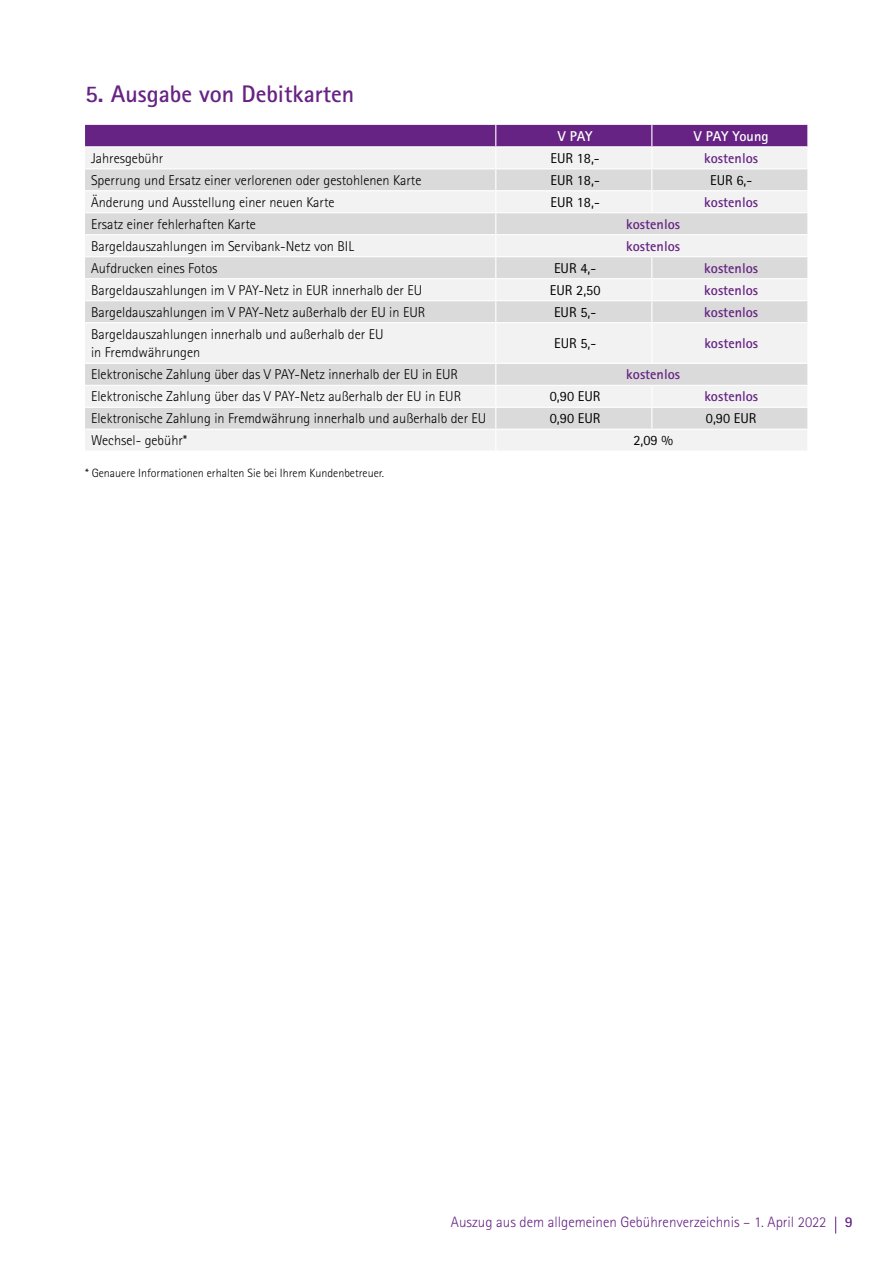
<style>
.page{position:relative;width:893px;height:1263px;background:#fff}
.page>*{position:absolute;margin:0;border:0;box-sizing:border-box;transform-origin:0 0}
.t1{font:700 24px "Rotis Sans Serif Std";color:#662383}
.t2{font:300 15px "Rotis Sans Serif Std";color:#662383}
.t3{font:300 14.25px/18.8px "Rotis Sans Serif Std";color:#000}
.t4{font:700 14.25px "Rotis Sans Serif Std";color:#662383}
.t5{font:14.25px "Rotis Sans Serif Std";color:#000}
.t6{font:700 14.25px "Rotis Sans Serif Std";letter-spacing:-.02em;color:#fff}
.t7{font:300 12px "Rotis Sans Serif Std";color:#000}
.s1{font-weight:700}
</style>
<div class="page">
<svg style="left:835px;top:1216px;width:1px;height:17px"></svg>
<div style="left:85px;top:430px;width:722px;height:20px;background:#f2f2f2"></div>
<svg style="left:85px;top:324px;width:722px;height:105px;fill:#f2f2f2"></svg>
<hr style="left:495px;top:323px;width:1px;height:40px;background:#fff">
<svg style="left:495px;top:364px;width:1px;height:86px"></svg>
<svg style="left:85px;top:125px;width:723px;height:197px"></svg>
<hr style="left:651px;top:323px;width:1px;height:40px;background:#fff">
<hr style="left:85px;top:363px;width:411px;height:1px;background:#fff">
<hr style="left:496px;top:363px;width:156px;height:1px;background:#fff">
<hr style="left:652px;top:363px;width:156px;height:1px;background:#fff">
<hr style="left:85px;top:385px;width:411px;height:1px;background:#fff">
<hr style="left:496px;top:385px;width:156px;height:1px;background:#fff">
<hr style="left:652px;top:385px;width:156px;height:1px;background:#fff">
<hr style="left:85px;top:407px;width:411px;height:1px;background:#fff">
<hr style="left:496px;top:407px;width:156px;height:1px;background:#fff">
<hr style="left:652px;top:407px;width:156px;height:1px;background:#fff">
<svg style="left:651px;top:386px;width:1px;height:43px"></svg>
<hr style="left:85px;top:429px;width:411px;height:1px;background:#fff">
<svg style="left:807px;top:364px;width:1px;height:65px"></svg>
<h1 class="t1" style="left:85px;top:79px;width:271px">5. Ausgabe von Debitkarten</h1>
<p class="t6" style="left:558px;top:127px;width:36px">V PAY</p>
<p class="t6" style="left:694px;top:127px;width:76px">V PAY Young</p>
<p class="t3" style="left:91px;top:149px;width:74px">Jahresgebühr</p>
<p class="t5" style="left:550px;top:150px;width:51px">EUR 18,-</p>
<p class="t4" style="left:704px;top:149px;width:55px">kostenlos</p>
<p class="t3" style="left:91px;top:171px;width:332px">Sperrung und Ersatz einer verlorenen oder gestohlenen Karte</p>
<p class="t5" style="left:550px;top:171px;width:51px">EUR 18,-</p>
<p class="t5" style="left:710px;top:171px;width:44px">EUR 6,-</p>
<p class="t3" style="left:91px;top:193px;width:245px">Änderung und Ausstellung einer neuen Karte</p>
<p class="t5" style="left:550px;top:193px;width:51px">EUR 18,-</p>
<p class="t4" style="left:704px;top:193px;width:55px">kostenlos</p>
<p class="t3" style="left:91px;top:215px;width:166px">Ersatz einer fehlerhaften Karte</p>
<p class="t4" style="left:626px;top:215px;width:55px">kostenlos</p>
<p class="t3" style="left:91px;top:237px;width:264px">Bargeldauszahlungen im Servibank-Netz von BIL</p>
<p class="t4" style="left:626px;top:237px;width:55px">kostenlos</p>
<p class="t3" style="left:91px;top:259px;width:128px">Aufdrucken eines Fotos</p>
<p class="t5" style="left:554px;top:259px;width:44px">EUR 4,-</p>
<p class="t4" style="left:704px;top:259px;width:55px">kostenlos</p>
<p class="t3" style="left:91px;top:281px;width:333px">Bargeldauszahlungen im V PAY-Netz in EUR innerhalb der EU</p>
<p class="t5" style="left:550px;top:281px;width:52px">EUR 2,50</p>
<p class="t4" style="left:704px;top:281px;width:55px">kostenlos</p>
<p class="t3" style="left:91px;top:303px;width:336px">Bargeldauszahlungen im V PAY-Netz außerhalb der EU in EUR</p>
<p class="t5" style="left:554px;top:303px;width:44px">EUR 5,-</p>
<p class="t4" style="left:704px;top:303px;width:55px">kostenlos</p>
<p class="t3" style="left:91px;top:325px;width:294px">Bargeldauszahlungen innerhalb und außerhalb der EU in Fremdwährungen</p>
<p class="t5" style="left:554px;top:335px;width:44px">EUR 5,-</p>
<p class="t4" style="left:704px;top:334px;width:55px">kostenlos</p>
<p class="t3" style="left:91px;top:365px;width:369px">Elektronische Zahlung über das V PAY-Netz innerhalb der EU in EUR</p>
<p class="t4" style="left:626px;top:365px;width:55px">kostenlos</p>
<p class="t3" style="left:91px;top:387px;width:372px">Elektronische Zahlung über das V PAY-Netz außerhalb der EU in EUR</p>
<p class="t5" style="left:550px;top:388px;width:52px">0,90 EUR</p>
<p class="t4" style="left:704px;top:387px;width:55px">kostenlos</p>
<p class="t3" style="left:91px;top:409px;width:397px">Elektronische Zahlung in Fremdwährung innerhalb und außerhalb der EU</p>
<p class="t5" style="left:550px;top:410px;width:52px">0,90 EUR</p>
<p class="t5" style="left:706px;top:410px;width:52px">0,90 EUR</p>
<p class="t3" style="left:91px;top:431px;width:98px">Wechsel- gebühr*</p>
<p class="t5" style="left:633px;top:432px;width:41px">2,09 %</p>
<p class="t7" style="left:85px;top:466px;width:301px">* Genauere Informationen erhalten Sie bei Ihrem Kundenbetreuer.</p>
<p class="t2" style="left:451px;top:1213px;width:404px">Auszug aus dem allgemeinen Gebührenverzeichnis – 1. April 2022 <span class="s1">9</span></p>
</div>
